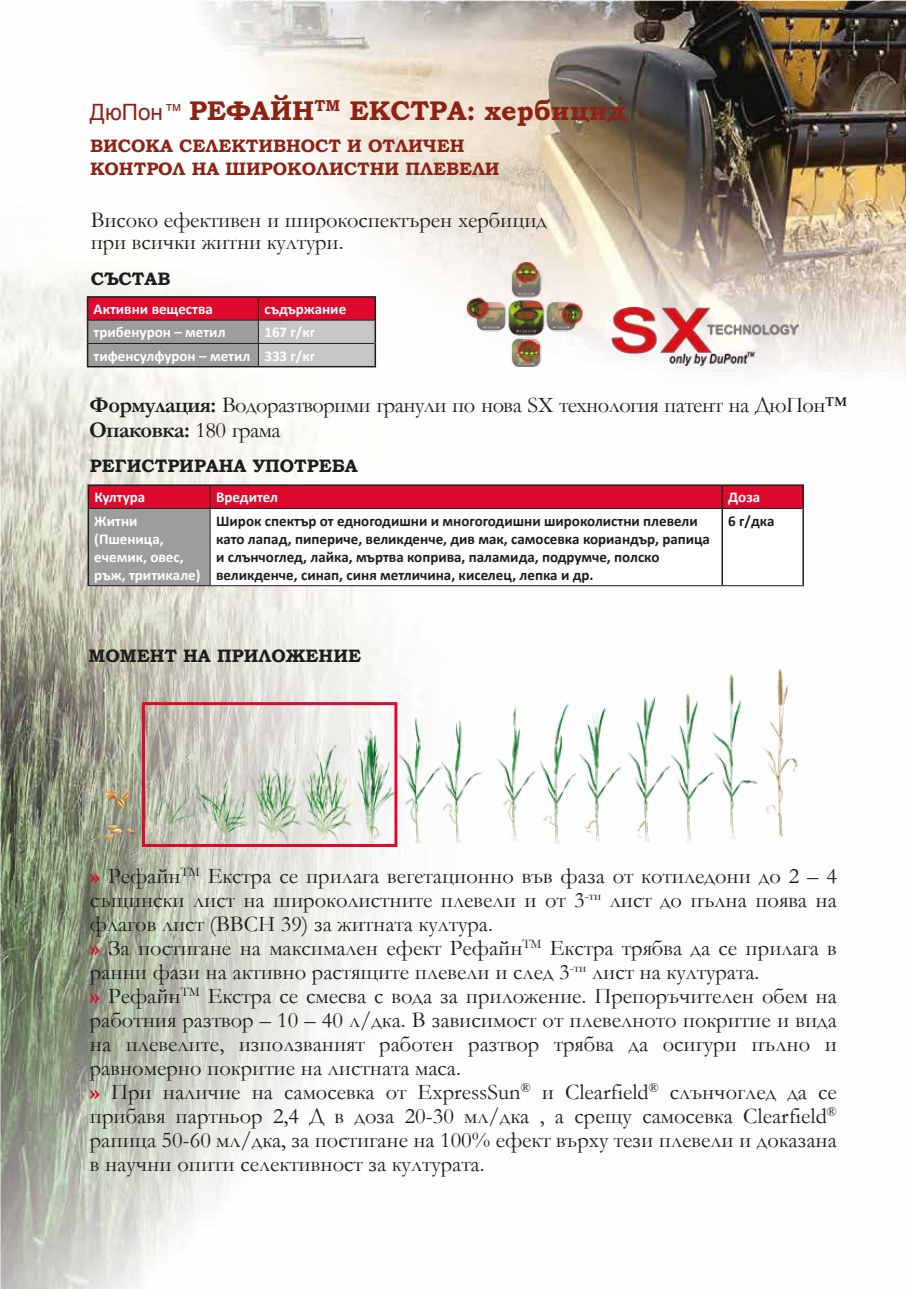
<style>
.page{position:relative;width:906px;height:1289px;background:#fff}
.page>*{position:absolute;margin:0;border:0;box-sizing:border-box;transform-origin:0 0}
.t1{font:700 27px "Bookman Old Style";color:#8f2213}
.t2{font:22.5px/24px "Garamond";color:#1d1d1b}
.t3{font:22.5px/25.5px "Garamond";letter-spacing:-.025em;color:#1d1d1b}
.t4{font:22.5px "Arial";color:#8f2213}
.t5{font:700 18px/23.4px "Bookman Old Style";color:#8f2213}
.t6{font:700 18px "Bookman Old Style";color:#1d1d1b}
.t7{font:700 15px/18px "Calibri";color:#1d1d1b}
.t8{font:700 15px/18px "Calibri";color:#fff;text-align:right}
.s1{font-weight:700}
.s2{font-weight:700;color:#de092c}
</style>
<div class="page">
<img style="left:0;top:1px;width:906px;height:1287px">
<img style="left:96px;top:666px;width:705px;height:178px">
<div style="left:142px;top:702px;width:255px;height:145px;border:3px solid #de092c"></div>
<hr style="left:87px;top:296px;width:171px;height:2px;background:#1d1d1b">
<hr style="left:258px;top:296px;width:118px;height:2px;background:#1d1d1b">
<hr style="left:374px;top:298px;width:2px;height:22px;background:#1d1d1b">
<hr style="left:374px;top:320px;width:2px;height:23px;background:#1d1d1b">
<hr style="left:374px;top:343px;width:2px;height:23px;background:#1d1d1b">
<hr style="left:258px;top:366px;width:118px;height:1px;background:#1d1d1b">
<svg style="left:87px;top:297px;width:288px;height:70px;background:#b3717b"></svg>
<hr style="left:88px;top:484px;width:122px;height:2px;background:#1d1d1b">
<hr style="left:210px;top:484px;width:512px;height:2px;background:#1d1d1b">
<hr style="left:722px;top:484px;width:82px;height:2px;background:#1d1d1b">
<hr style="left:802px;top:486px;width:2px;height:22px;background:#1d1d1b">
<hr style="left:802px;top:508px;width:2px;height:77px;background:#1d1d1b">
<svg style="left:88px;top:485px;width:715px;height:100px"></svg>
<hr style="left:89px;top:508px;width:121px;height:1px;background:#1d1d1b">
<hr style="left:210px;top:508px;width:512px;height:1px;background:#1d1d1b">
<hr style="left:210px;top:509px;width:1px;height:76px;background:#1d1d1b">
<hr style="left:722px;top:508px;width:80px;height:1px;background:#1d1d1b">
<hr style="left:88px;top:585px;width:122px;height:1px;background:#1d1d1b">
<hr style="left:210px;top:585px;width:512px;height:1px;background:#1d1d1b">
<hr style="left:722px;top:585px;width:82px;height:1px;background:#1d1d1b">
<img style="left:611px;top:307px;width:187px;height:58px">
<img style="left:466px;top:261px;width:118px;height:106px">
<p class="t4" style="left:90px;top:97px;width:93px">ДюПон <sup>тм</sup></p>
<p class="t1" style="left:189px;top:91px;width:439px">РЕФАЙН<sup>ТМ</sup> ЕКСТРА: хербицид</p>
<p class="t5" style="left:90px;top:134px;width:411px">ВИСОКА СЕЛЕКТИВНОСТ И ОТЛИЧЕН<br>КОНТРОЛ НА ШИРОКОЛИСТНИ ПЛЕВЕЛИ</p>
<p class="t2" style="left:91px;top:209px;width:458px;line-height:21.6px">Високо ефективен и широкоспектърен хербицид при всички житни култури.</p>
<p class="t6" style="left:91px;top:266px;width:81px">СЪСТАВ</p>
<p class="t8" style="left:94px;top:300px;width:121px">Активни вещества</p>
<p class="t8" style="left:264px;top:300px;width:83px">съдържание</p>
<p class="t8" style="left:94px;top:323px;width:133px">трибенурон – метил</p>
<p class="t8" style="left:94px;top:321px;width:223px;line-height:23.2px">167 г/кг<br>тифенсулфурон – метил 333 г/кг</p>
<p class="t3" style="left:89px;top:391px;width:759px"><span class="s1">Формулация:</span> Водоразтворими гранули по нова SX технология патент на ДюПон™<br><span class="s1">Опаковка:</span> 180 грама</p>
<p class="t6" style="left:90px;top:453px;width:269px">РЕГИСТРИРАНА УПОТРЕБА</p>
<p class="t8" style="left:94px;top:488px;width:52px">Култура</p>
<p class="t8" style="left:216px;top:488px;width:63px">Вредител</p>
<p class="t8" style="left:728px;top:488px;width:33px">Доза</p>
<p class="t8" style="left:94px;top:511px;width:108px;text-align:left">Житни (Пшеница, ечемик, овес, ръж, тритикале)</p>
<p class="t7" style="left:216px;top:511px;width:495px">Широк спектър от едногодишни и многогодишни широколистни плевели като лапад, пипериче, великденче, див мак, самосевка кориандър, рапица и слънчоглед, лайка, мъртва коприва, паламида, подрумче, полско великденче, синап, синя метличина, киселец, лепка и др.</p>
<p class="t7" style="left:728px;top:511px;width:48px">6 г/дка</p>
<p class="t6" style="left:88px;top:642px;width:274px">МОМЕНТ НА ПРИЛОЖЕНИЕ</p>
<p class="t2" style="left:90px;top:863px;width:748px"><span class="s2">»</span> Рефайн<sup>ТМ</sup> Eкстра се прилага вегетационно във фаза от котиледони до 2 – 4 същински лист на широколистните плевели и от 3<sup>-ти</sup> лист до пълна поява на флагов лист (ВВСН 39) за житната култура.<br><span class="s2">»</span> За постигане на максимален ефект Рефайн<sup>ТМ</sup> Eкстра трябва да се прилага в ранни фази на активно растящите плевели и след 3<sup>-ти</sup> лист на културата.<br><span class="s2">»</span> Рефайн<sup>ТМ</sup> Eкстра се смесва с вода за приложение. Препоръчителен обем на работния разтвор – 10 – 40 л/дка. В зависимост от плевелното покритие и вида на плевелите, използваният работен разтвор трябва да осигури пълно и равномерно покритие на листната маса.<br><span class="s2">»</span> При наличие на самосевка от ExpressSun<sup>®</sup> и Clearfield<sup>®</sup> слънчоглед да се прибавя партньор 2,4 Д в доза 20-30 мл/дка , а срещу самосевка Clearfield<sup>® </sup>рапица 50-60 мл/дка, за постигане на 100% ефект върху тези плевели и доказана в научни опити селективност за културата.</p>
</div>
